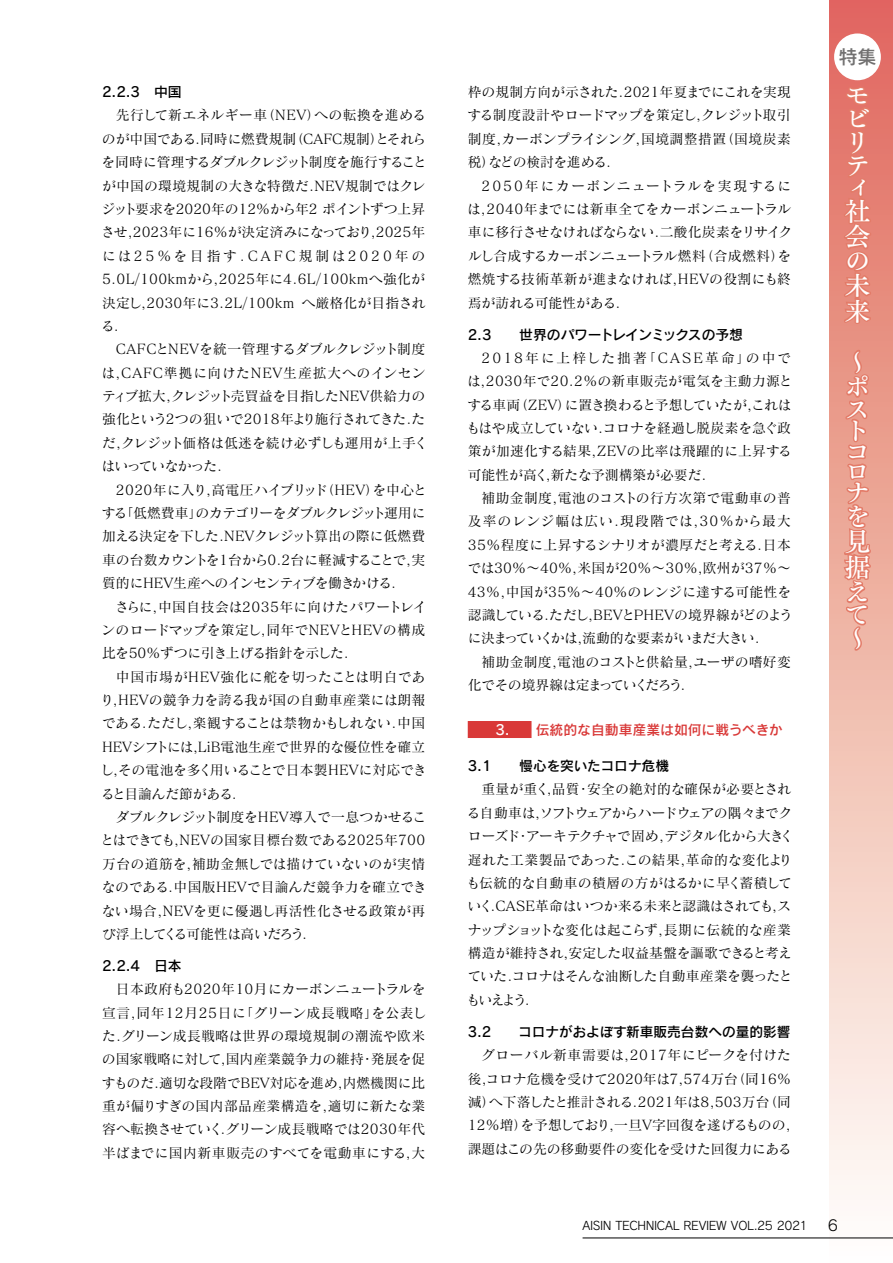
<style>
.page{position:relative;width:893px;height:1263px;background:#fff}
.page>*{position:absolute;margin:0;border:0;box-sizing:border-box;transform-origin:0 0}
.t1{font:25.5px/23.1px "Tsuku Min Pr 5 N D";color:#fff}
.t2{font:19.2px "Rodin Pro N DB";color:#727171}
.t3{font:14.85px "Rodin Pro M";color:#000}
.t4{font:13.8px/23.4px "Matisse Pro M";color:#000;text-align:justify}
.t5{font:13.8px/23.4px "Matisse Pro M";letter-spacing:-.02em;color:#000}
.t6{font:13.8px "Rodin Pro DB";color:#000}
.t7{font:13.8px/23.4px "Matisse Pro M";letter-spacing:-.03em;color:#000}
.t8{font:13.8px "Rodin Pro DB";letter-spacing:-.025em;color:#000}
.t9{font:13.8px "Rodin Pro DB";color:#d93938}
.t10{font:11.7px "Rodin Pro M";letter-spacing:-.03em;color:#000}
.s1{color:#fff}
</style>
<div class="page">
<div style="left:829px;top:0;width:64px;height:1263px;background:linear-gradient(to bottom,#e06859,#fefff9)"></div>
<svg style="left:842px;top:84px;width:31px;height:247px;background:#e47d6e"></svg>
<svg style="left:841px;top:348px;width:31px;height:305px;background:#e89685"></svg>
<div style="left:834px;top:33px;width:47px;height:47px;background:#fff;border-radius:50%"></div>
<div style="left:468px;top:721px;width:63px;height:17px;background:#d93938"></div>
<hr style="left:583px;top:1237px;width:310px;height:1px;background:#000">
<p class="t6" style="left:102px;top:83px;width:81px">2.2.3　中国</p>
<p class="t4" style="left:101px;top:103px;width:327px;text-align:left;text-indent:15px">先行して新エネルギー車（NEV）への転換を進めるのが中国である.同時に燃費規制（CAFC規制）とそれらを同時に管理するダブルクレジット制度を施行することが中国の環境規制の大きな特徴だ.NEV規制ではクレジット要求を2020年の12%から年2 ポイントずつ上昇させ,2023年に16%が決定済みになっており,2025年には25%を目指す.CAFC規制は2020年の<br>5.0L/100kmから,2025年に4.6L/100kmへ強化が決定し,2030年に3.2L/100km へ厳格化が目指される.</p>
<p class="t4" style="left:101px;top:337px;width:328px;text-align:left;text-indent:14px">CAFCとNEVを統一管理するダブルクレジット制度は,CAFC準拠に向けたNEV生産拡大へのインセンティブ拡大,クレジット売買益を目指したNEV供給力の強化という2つの狙いで2018年より施行されてきた.ただ,クレジット価格は低迷を続け必ずしも運用が上手くはいっていなかった.</p>
<p class="t5" style="left:102px;top:477px;width:327px;text-indent:14px">2020年に入り,高電圧ハイブリッド（HEV）を中心とする「低燃費車」のカテゴリーをダブルクレジット運用に加える決定を下した.NEVクレジット算出の際に低燃費車の台数カウントを1台から0.2台に軽減することで,実質的にHEV生産へのインセンティブを働きかける.</p>
<p class="t4" style="left:101px;top:594px;width:327px;text-indent:14px">さらに,中国自技会は2035年に向けたパワートレインのロードマップを策定し,同年でNEVとHEVの構成比を50%ずつに引き上げる指針を示した.</p>
<p class="t4" style="left:100px;top:664px;width:328px;text-indent:16px">中国市場がHEV強化に舵を切ったことは明白であり,HEVの競争力を誇る我が国の自動車産業には朗報である.ただし,楽観することは禁物かもしれない.中国HEVシフトには,LiB電池生産で世界的な優位性を確立し,その電池を多く用いることで日本製HEVに対応できると目論んだ節がある.</p>
<p class="t4" style="left:101px;top:805px;width:328px;text-indent:15px">ダブルクレジット制度をHEV導入で一息つかせることはできても,NEVの国家目標台数である2025年700万台の道筋を,補助金無しでは描けていないのが実情なのである.中国版HEVで目論んだ競争力を確立できない場合,NEVを更に優遇し再活性化させる政策が再び浮上してくる可能性は高いだろう.</p>
<p class="t6" style="left:102px;top:956px;width:81px">2.2.4　日本</p>
<p class="t4" style="left:102px;top:977px;width:326px;text-indent:14px">日本政府も2020年10月にカーボンニュートラルを宣言,同年12月25日に「グリーン成長戦略」を公表した.グリーン成長戦略は世界の環境規制の潮流や欧米の国家戦略に対して,国内産業競争力の維持・発展を促すものだ.適切な段階でBEV対応を進め,内燃機関に比重が偏りすぎの国内部品産業構造を,適切に新たな業容へ転換させていく.グリーン成長戦略では2030年代半ばまでに国内新車販売のすべてを電動車にする,大</p>
<p class="t4" style="left:468px;top:80px;width:325px">枠の規制方向が示された.2021年夏までにこれを実現する制度設計やロードマップを策定し,クレジット取引制度,カーボンプライシング,国境調整措置（国境炭素税）などの検討を進める.</p>
<p class="t4" style="left:467px;top:173px;width:327px;text-indent:14px">2050年にカーボンニュートラルを実現するには,2040年までには新車全てをカーボンニュートラル車に移行させなければならない.二酸化炭素をリサイクルし合成するカーボンニュートラル燃料（合成燃料）を燃焼する技術革新が進まなければ,HEVの役割にも終焉が訪れる可能性がある.</p>
<p class="t8" style="left:468px;top:325px;width:277px">2.3　　世界のパワートレインミックスの予想</p>
<p class="t4" style="left:466px;top:346px;width:328px;text-align:left;text-indent:15px">2018年に上梓した拙著「CASE革命」の中では,2030年で20.2％の新車販売が電気を主動力源とする車両（ZEV）に置き換わると予想していたが,これはもはや成立していない.コロナを経過し脱炭素を急ぐ政策が加速化する結果,ZEVの比率は飛躍的に上昇する可能性が高く,新たな予測構築が必要だ.</p>
<p class="t4" style="left:468px;top:486px;width:327px;text-align:left;text-indent:14px">補助金制度,電池のコストの行方次第で電動車の普及率のレンジ幅は広い.現段階では,30%から最大<br>35%程度に上昇するシナリオが濃厚だと考える.日本では30%～40%,米国が20%～30%,欧州が37%～<br>43%,中国が35%～40%のレンジに達する可能性を認識している.ただし,BEVとPHEVの境界線がどのように決まっていくかは,流動的な要素がいまだ大きい.</p>
<p class="t7" style="left:468px;top:650px;width:325px;text-indent:14px">補助金制度,電池のコストと供給量,ユーザの嗜好変化でその境界線は定まっていくだろう.</p>
<p class="t9" style="left:495px;top:721px;width:289px"><span class="s1">3.</span> 伝統的な自動車産業は如何に戦うべきか</p>
<p class="t6" style="left:468px;top:757px;width:203px">3.1　　慢心を突いたコロナ危機</p>
<p class="t5" style="left:466px;top:777px;width:329px;text-indent:15px">重量が重く,品質・安全の絶対的な確保が必要とされる自動車は,ソフトウェアからハードウェアの隅々までクローズド・アーキテクチャで固め,デジタル化から大きく遅れた工業製品であった.この結果,革命的な変化よりも伝統的な自動車の積層の方がはるかに早く蓄積していく.CASE革命はいつか来る未来と認識はされても,スナップショットな変化は起こらず,長期に伝統的な産業構造が維持され,安定した収益基盤を謳歌できると考えていた.コロナはそんな油断した自動車産業を襲ったともいえよう.</p>
<p class="t6" style="left:468px;top:1023px;width:324px">3.2　　コロナがおよぼす新車販売台数への量的影響</p>
<p class="t4" style="left:468px;top:1043px;width:326px;text-indent:14px">グローバル新車需要は,2017年にピークを付けた後,コロナ危機を受けて2020年は7,574万台（同16%減）へ下落したと推計される.2021年は8,503万台（同12%増）を予想しており,一旦V字回復を遂げるものの,課題はこの先の移動要件の変化を受けた回復力にある</p>
<h2 class="t2" style="left:838px;top:44px;width:40px">特集</h2>
<h1 class="t1" style="left:845px;top:81px;width:26px">モモモモモモ</h1>
<h1 class="t1" style="left:845px;top:222px;width:38px;line-height:25.5px;text-align:center">モモモモ</h1>
<h1 class="t1" style="left:845px;top:347px;width:24px;line-height:24.8px">モモ</h1>
<h1 class="t1" style="left:845px;top:396px;width:23px;line-height:20.7px;text-align:justify">モモモモ</h1>
<h1 class="t1" style="left:845px;top:466px;width:32px;line-height:48.6px">モモモ</h1>
<h1 class="t1" style="left:845px;top:553px;width:26px;line-height:23.7px;text-align:justify">モモモモ</h1>
<p class="t10" style="left:583px;top:1218px;width:227px">AISIN TECHNICAL REVIEW VOL.25 2021</p>
<p class="t3" style="left:828px;top:1216px;width:12px">6</p>
</div>
